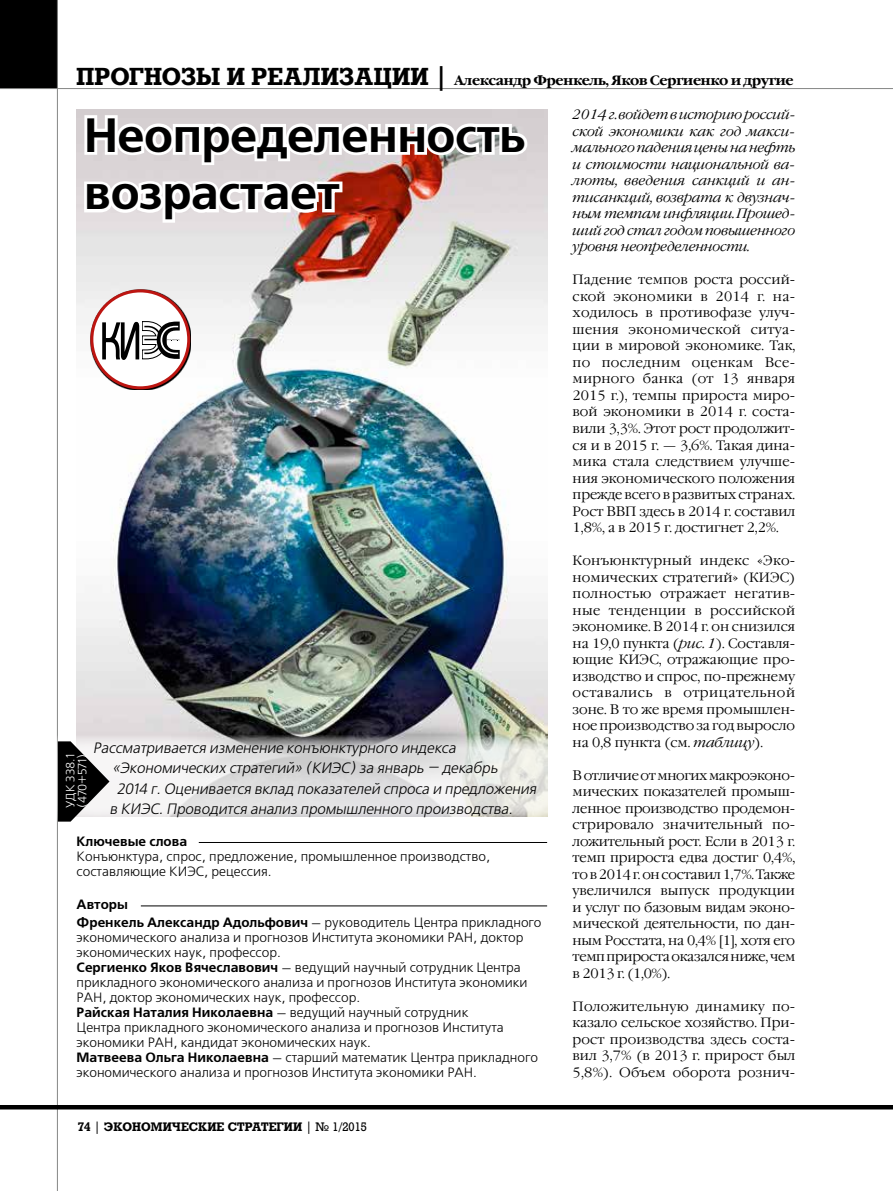
<style>
.page{position:relative;width:893px;height:1191px;background:#fff}
.page>*{position:absolute;margin:0;border:0;box-sizing:border-box;transform-origin:0 0}
.t1{font:700 48px/57.6px "Free Set C";letter-spacing:-.01em;color:#000}
.t2{font:italic 15px "Free Set C";color:#000}
.t3{font:300 13.5px/16.5px "Garamond C";letter-spacing:-.005em;color:#000;text-align:justify}
.t4{font:13.5px/15px "Free Set C";color:#000}
.t5{font:italic 300 13.5px/16.5px "Garamond C";letter-spacing:-.015em;color:#000;text-align:justify}
.t6{font:700 13.5px "Garamond C";letter-spacing:-.035em;color:#000}
.t7{font:700 13.5px "Free Set C";color:#000}
.t8{font:700 12px "Rodeo";color:#000}
.t9{font:12px/12px "Free Set C";letter-spacing:-.015em;color:#fff}
.s1{font-family:"Rodeo";font-size:24px}
.s2{font-style:italic}
.s3{font-weight:700}
.s4{font-weight:400}
</style>
<div class="page">
<div style="left:0;top:0;width:58px;height:89px;background:#000"></div>
<hr style="left:57px;top:0;width:1px;height:1191px;background:#868786">
<hr style="left:0;top:88px;width:893px;height:1px;background:#868786">
<hr style="left:0;top:1105px;width:893px;height:4px;background:#000">
<img style="left:77px;top:109px;width:470px;height:626px">
<svg style="left:56px;top:735px;width:492px;height:87px"></svg>
<svg style="left:90px;top:289px;width:101px;height:101px"></svg>
<div style="left:92px;top:291px;width:97px;height:97px;background:#fff;border-radius:50%"></div>
<div style="left:90px;top:289px;width:100px;height:100px;border:3px solid #bd1511;border-radius:50%"></div>
<svg style="left:102px;top:321px;width:78px;height:39px"></svg>
<svg style="left:81px;top:112px;width:449px;height:56px"></svg>
<svg style="left:81px;top:178px;width:264px;height:48px"></svg>
<hr style="left:141px;top:905px;width:406px;height:1px;background:#000">
<hr style="left:199px;top:842px;width:348px;height:1px;background:#000">
<svg style="left:58px;top:741px;width:52px;height:80px"></svg>
<p class="t6" style="left:77px;top:73px;width:719px"><span class="s1">ПРОГНОЗЫ И РЕАЛИЗАЦИИ |</span> Александр Френкель, Яков Сергиенко и другие</p>
<h1 class="t1" style="left:84px;top:108px;width:443px">Неопределенность возрастает</h1>
<p class="t5" style="left:573px;top:107px;width:224px">2014 г. войдет в историю россий&shy;ской экономики как год макси&shy;мального падения цены на нефть и стоимости национальной ва&shy;люты, введения санкций и ан&shy;тисанкций, возврата к двузнач&shy;ным темпам инфляции. Прошед&shy;ший год стал годом повышенного уровня неопределенности.</p>
<p class="t3" style="left:573px;top:272px;width:224px">Падение темпов роста россий&shy;ской экономики в 2014 г. на&shy;ходилось в противофазе улуч&shy;шения экономической ситуа&shy;ции в мировой экономике. Так, по последним оценкам Все&shy;мирного банка (от 13 января 2015 г.), темпы прироста миро&shy;вой экономики в 2014 г. соста&shy;вили 3,3%. Этот рост продолжит&shy;ся и в 2015 г. — 3,6%. Такая дина&shy;мика стала следствием улучше&shy;ния экономического положения прежде всего в развитых странах.<br>Рост ВВП здесь в 2014 г. составил 1,8%, а в 2015 г. достигнет 2,2%.</p>
<p class="t3" style="left:573px;top:552px;width:224px">Конъюнктурный индекс «Эко&shy;номических стратегий» (КИЭС) полностью отражает негатив&shy;ные тенденции в российской экономике. В 2014 г. он снизился на 19,0 пункта (<span class="s2">рис. 1</span>). Составля&shy;ющие КИЭС, отражающие про&shy;изводство и спрос, по-прежнему оставались в отрицательной зоне. В то же время промышлен&shy;ное производство за год выросло на 0,8 пункта (см. <span class="s2">таблицу</span>).</p>
<p class="t3" style="left:573px;top:767px;width:224px">В отличие от многих макроэконо&shy;мических показателей промыш&shy;ленное производство продемон&shy;стрировало значительный по&shy;ложительный рост. Если в 2013 г. темп прироста едва достиг 0,4%, то в 2014 г. он составил 1,7%. Также увеличился выпуск продукции и услуг по базовым видам эконо&shy;мической деятельности, по дан&shy;ным Росстата, на 0,4% [1], хотя его темп прироста оказался ниже, чем в 2013 г. (1,0%).</p>
<p class="t3" style="left:573px;top:998px;width:224px">Положительную динамику по&shy;казало сельское хозяйство. При&shy;рост производства здесь соста&shy;вил 3,7% (в 2013 г. прирост был 5,8%). Объем оборота рознич-</p>
<p class="t2" style="left:93px;top:740px;width:367px">Рассматривается изменение конъюнктурного индекса</p>
<p class="t2" style="left:112px;top:760px;width:390px">«Экономических стратегий» (КИЭС) за январь — декабрь</p>
<p class="t2" style="left:117px;top:780px;width:424px">2014 г.Оценивается вклад показателей спроса и предложения</p>
<p class="t2" style="left:109px;top:800px;width:408px">в КИЭС.Проводится анализ промышленного производства.</p>
<p class="t9" style="left:65px;top:808px;width:56px;rotate:-90deg">УДК 338.1 (470+571)</p>
<p class="t7" style="left:77px;top:833px;width:112px">Ключевые слова</p>
<p class="t4" style="left:77px;top:849px;width:415px">Конъюнктура, спрос, предложение, промышленное производство, составляющие КИЭС, рецессия.</p>
<p class="t4" style="left:77px;top:915px;width:467px"><span class="s3">Френкель Александр Адольфович</span> — руководитель Центра прикладного экономического анализа и прогнозов Института экономики РАН, доктор экономических наук, профессор.<br><span class="s3">Сергиенко Яков Вячеславович</span> — ведущий научный сотрудник Центра прикладного экономического анализа и прогнозов Института экономики РАН, доктор экономических наук, профессор.<br><span class="s3">Райская Наталия Николаевна</span> — ведущий научный сотрудник<br>Центра прикладного экономического анализа и прогнозов Института экономики РАН, кандидат экономических наук.<br><span class="s3">Матвеева Ольга Николаевна</span> — старший математик Центра прикладного экономического анализа и прогнозов Института экономики РАН.</p>
<p class="t7" style="left:77px;top:897px;width:53px">Авторы</p>
<p class="t8" style="left:78px;top:1119px;width:291px">74 <span class="s4">|</span> ЭКОНОМИЧЕСКИЕ СТРАТЕГИИ <span class="s4">| № 1/2015</span></p>
</div>
